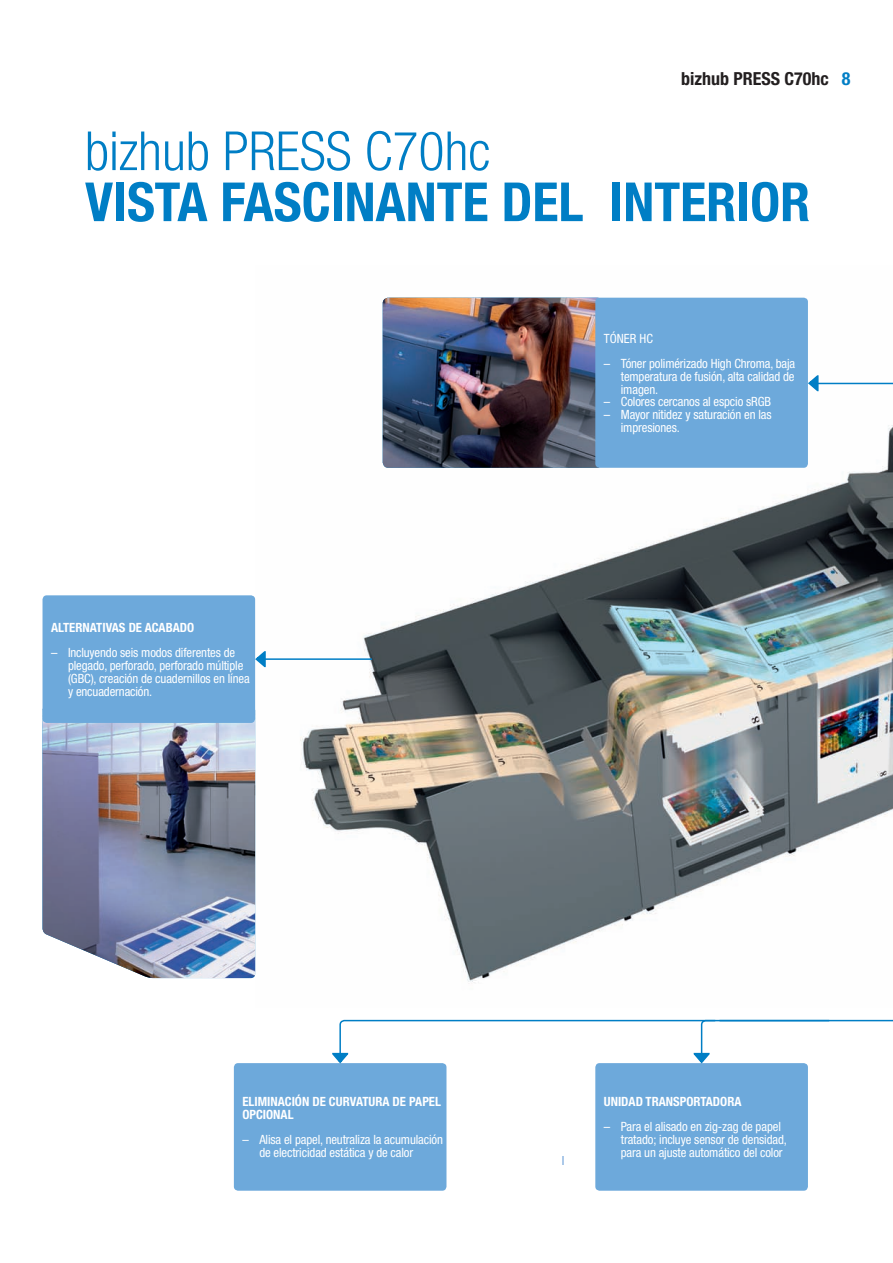
<style>
.page{position:relative;width:893px;height:1263px;background:#fff}
.page>*{position:absolute;margin:0;border:0;box-sizing:border-box;transform-origin:0 0}
.t1{font:700 condensed 54px "Helvetica Neue LTW1 G";color:#007ec5}
.t2{font:300 condensed 54px "Helvetica Neue LTW1 G";color:#007ec5}
.t3{font:700 condensed 18px "Helvetica Neue LTW1 G";color:#231f20}
.t4{font:condensed 12.75px/12.8px "Helvetica Neue LTW1 G";letter-spacing:-.01em;color:#fff}
.t5{font:700 condensed 12.75px/12.8px "Helvetica Neue LTW1 G";color:#fff}
.s1{color:#007ec5}
</style>
<div class="page">
<img style="left:300px;top:297px;width:593px;height:686px">
<img style="left:383px;top:298px;width:214px;height:170px">
<img style="left:43px;top:721px;width:212px;height:257px">
<div style="left:595px;top:298px;width:213px;height:170px;background:#6da9db;border-radius:4px"></div>
<div style="left:43px;top:595px;width:212px;height:128px;background:#6da9db;border-radius:4px"></div>
<svg style="left:718px;top:754px;width:175px;height:268px"></svg>
<div style="left:595px;top:1063px;width:213px;height:128px;background:#6da9db;border-radius:4px"></div>
<div style="left:234px;top:1063px;width:212px;height:128px;background:#6da9db;border-radius:4px"></div>
<svg style="left:331px;top:1019px;width:500px;height:46px"></svg>
<svg style="left:808px;top:374px;width:85px;height:27px"></svg>
<hr style="left:263px;top:658px;width:109px;height:2px;background:#007ec5">
<svg style="left:255px;top:650px;width:11px;height:18px"></svg>
<h2 class="t3" style="left:681px;top:68px;width:171px">bizhub PRESS C70hc <span class="s1">8</span></h2>
<h1 class="t2" style="left:85px;top:119px;width:407px">bizhub PRESS C70hc</h1>
<h1 class="t1" style="left:85px;top:170px;width:727px">VISTA FASCINANTE DEL INTERIOR</h1>
<p class="t5" style="left:51px;top:621px;width:145px">ALTERNATIVAS DE ACABADO</p>
<p class="t4" style="left:68px;top:646px;width:183px;text-indent:-17px">– Incluyendo seis modos diferentes de plegado, perforado, perforado múltiple (GBC), creación de cuadernillos en línea y encuadernación.</p>
<p class="t5" style="left:242px;top:1095px;width:200px">ELIMINACIÓN DE CURVATURA DE PAPEL<br>OPCIONAL</p>
<p class="t4" style="left:259px;top:1133px;width:185px;text-indent:-17px">– Alisa el papel, neutraliza la acumulación de electricidad estática y de calor</p>
<p class="t4" style="left:604px;top:332px;width:51px">TÓNER HC</p>
<p class="t4" style="left:621px;top:357px;width:176px;text-align:justify;text-indent:-17px">– Tóner polimérizado High Chroma, baja temperatura de fusión, alta calidad de imagen.</p>
<p class="t4" style="left:604px;top:396px;width:169px">– Colores cercanos al espcio sRGB</p>
<p class="t4" style="left:621px;top:408px;width:152px;text-indent:-17px">– Mayor nitidez y saturación en las impresiones.</p>
<p class="t5" style="left:604px;top:1095px;width:139px">UNIDAD TRANSPORTADORA</p>
<p class="t4" style="left:621px;top:1121px;width:167px;text-indent:-17px">– Para el alisado en zig-zag de papel tratado; incluye sensor de densidad, para un ajuste automático del color</p>
</div>
